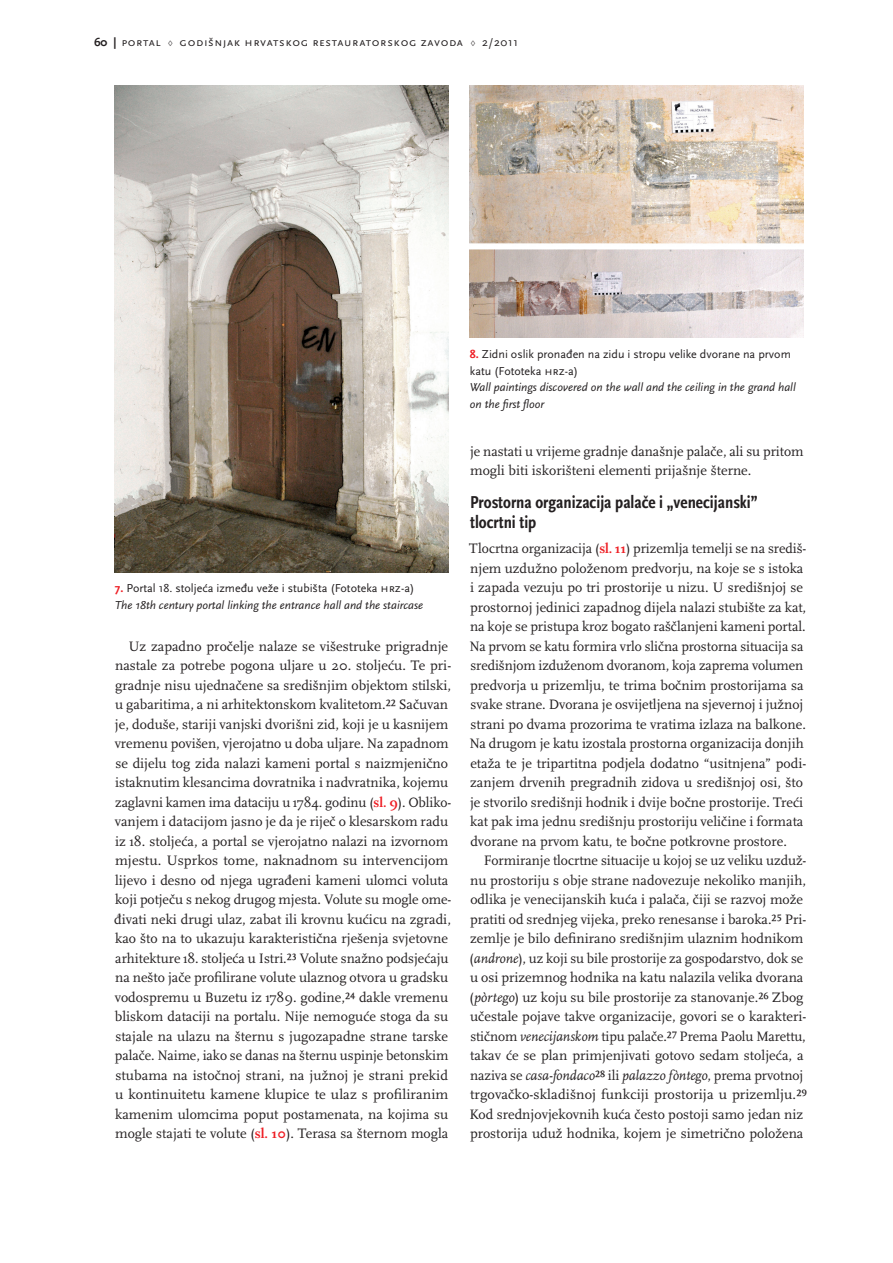
<style>
.page{position:relative;width:893px;height:1263px;background:#fff}
.page>*{position:absolute;margin:0;border:0;box-sizing:border-box;transform-origin:0 0}
.t1{font:700 condensed 18px/19.5px "Scala Sans Pro";color:#231f20}
.t2{font:14.25px/19.5px "Scala Pro";color:#231f20}
.t3{font:italic 12px/16.5px "Scala Sans Pro";color:#231f20}
.t4{font:12px/16.5px "Scala Sans Pro";color:#231f20}
.t5{font:12px "Scala Sans Pro";letter-spacing:.05em;color:#231f20}
.s1{font-weight:700}
.s2{font-family:"Scala Pro"}
.s3{font-weight:700;font-style:normal;color:#ee1d23}
.s4{font-style:normal}
.s5{font-weight:700;color:#ee1d23}
.s6{font-style:italic}
</style>
<div class="page">
<img style="left:115px;top:85px;width:334px;height:488px">
<img style="left:470px;top:85px;width:334px;height:253px">
<p class="t5" style="left:94px;top:35px;width:425px"><span class="s1">60 |</span> portal <span class="s2">♢</span> Godišnjak Hrvatskog restauratorskog zavoda <span class="s2">♢</span> 2/2011</p>
<p class="t3" style="left:115px;top:580px;width:310px"><span class="s3">7.</span> <span class="s4">Portal 18. stoljeća između veže i stubišta (Fototeka HRZ-a)<br></span>The 18th century portal linking the entrance hall and the staircase</p>
<p class="t2" style="left:114px;top:636px;width:338px;text-indent:14px">Uz zapadno pročelje nalaze se višestruke prigradnje nastale za potrebe pogona uljare u 20. stoljeću. Te pri&shy;gradnje nisu ujednačene sa središnjim objektom stilski, u gabaritima, a ni arhitektonskom kvalitetom.22 Sačuvan je, doduše, stariji vanjski dvorišni zid, koji je u kasnijem vremenu povišen, vjerojatno u doba uljare. Na zapadnom se dijelu tog zida nalazi kameni portal s naizmjenično istaknutim klesancima dovratnika i nadvratnika, kojemu zaglavni kamen ima dataciju u 1784. godinu (<span class="s5">sl. 9</span>). Obliko&shy;vanjem i datacijom jasno je da je riječ o klesarskom radu iz 18. stoljeća, a portal se vjerojatno nalazi na izvornom mjestu. Usprkos tome, naknadnom su intervencijom lijevo i desno od njega ugrađeni kameni ulomci voluta koji potječu s nekog drugog mjesta. Volute su mogle ome&shy;đivati neki drugi ulaz, zabat ili krovnu kućicu na zgradi, kao što na to ukazuju karakteristična rješenja svjetovne arhitekture 18. stoljeća u Istri.23 Volute snažno podsjećaju na nešto jače profilirane volute ulaznog otvora u gradsku vodospremu u Buzetu iz 1789. godine,24 dakle vremenu bliskom dataciji na portalu. Nije nemoguće stoga da su stajale na ulazu na šternu s jugozapadne strane tarske palače. Naime, iako se danas na šternu uspinje betonskim stubama na istočnoj strani, na južnoj je strani prekid u kontinuitetu kamene klupice te ulaz s profiliranim kamenim ulomcima poput postamenata, na kojima su mogle stajati te volute (<span class="s5">sl. 10</span>). Terasa sa šternom mogla</p>
<p class="t4" style="left:470px;top:346px;width:322px"><span class="s5">8.</span> Zidni oslik pronađen na zidu i stropu velike dvorane na prvom katu (Fototeka HRZ-a)</p>
<p class="t3" style="left:470px;top:379px;width:327px">Wall paintings discovered on the wall and the ceiling in the grand hall on the first floor</p>
<p class="t2" style="left:470px;top:441px;width:335px">je nastati u vrijeme gradnje današnje palače, ali su pritom mogli biti iskorišteni elementi prijašnje šterne.</p>
<p class="t1" style="left:470px;top:493px;width:289px">Prostorna organizacija palače i „venecijanski” tlocrtni tip</p>
<p class="t2" style="left:469px;top:539px;width:338px">Tlocrtna organizacija (<span class="s5">sl. 11</span>) prizemlja temelji se na središ&shy;njem uzdužno položenom predvorju, na koje se s istoka i zapada vezuju po tri prostorije u nizu. U središnjoj se prostornoj jedinici zapadnog dijela nalazi stubište za kat, na koje se pristupa kroz bogato raščlanjeni kameni portal.<br>Na prvom se katu formira vrlo slična prostorna situacija sa središnjom izduženom dvoranom, koja zaprema volumen predvorja u prizemlju, te trima bočnim prostorijama sa svake strane. Dvorana je osvijetljena na sjevernoj i južnoj strani po dvama prozorima te vratima izlaza na balkone.<br>Na drugom je katu izostala prostorna organizacija donjih etaža te je tripartitna podjela dodatno “usitnjena” podi&shy;zanjem drvenih pregradnih zidova u središnjoj osi, što je stvorilo središnji hodnik i dvije bočne prostorije. Treći kat pak ima jednu središnju prostoriju veličine i formata dvorane na prvom katu, te bočne potkrovne prostore.</p>
<p class="t2" style="left:469px;top:851px;width:339px;text-indent:14px">Formiranje tlocrtne situacije u kojoj se uz veliku uzduž&shy;nu prostoriju s obje strane nadovezuje nekoliko manjih, odlika je venecijanskih kuća i palača, čiji se razvoj može pratiti od srednjeg vijeka, preko renesanse i baroka.25 Pri&shy;zemlje je bilo definirano središnjim ulaznim hodnikom (<span class="s6">androne</span>), uz koji su bile prostorije za gospodarstvo, dok se u osi prizemnog hodnika na katu nalazila velika dvorana (<span class="s6">pòrtego</span>) uz koju su bile prostorije za stanovanje.26 Zbog učestale pojave takve organizacije, govori se o karakteri&shy;stičnom <span class="s6">venecijanskom</span> tipu palače.27 Prema Paolu Marettu, takav će se plan primjenjivati gotovo sedam stoljeća, a naziva se <span class="s6">casa-fondaco</span>28 ili <span class="s6">palazzo fòntego</span>, prema prvotnoj trgovačko-skladišnoj funkciji prostorija u prizemlju.29<br>Kod srednjovjekovnih kuća često postoji samo jedan niz prostorija uduž hodnika, kojem je simetrično položena</p>
</div>
